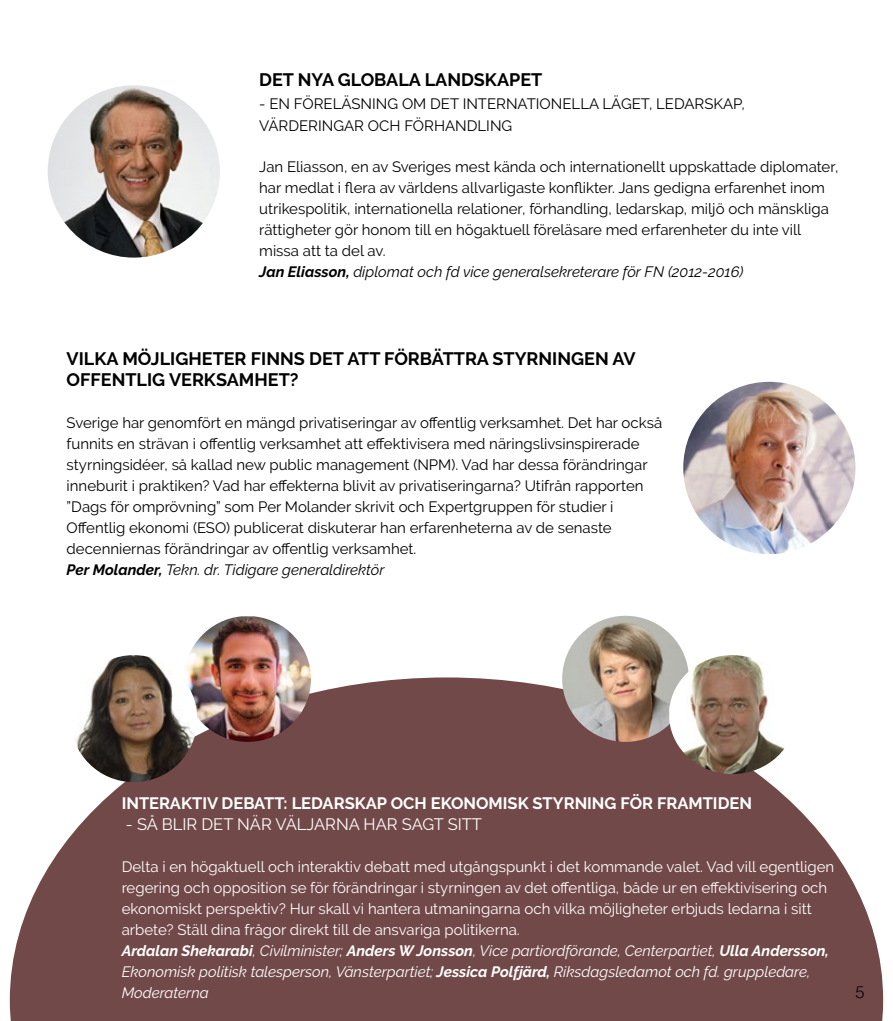
<style>
.page{position:relative;width:893px;height:1021px;background:#fff}
.page>*{position:absolute;margin:0;border:0;box-sizing:border-box;transform-origin:0 0}
.t1{font:700 18px/21px "Raleway";color:#000}
.t2{font:700 16.5px "Raleway";color:#fff}
.t3{font:16.5px "Raleway";color:#fff}
.t4{font:300 16.5px "Helvetica";color:#000}
.t5{font:15px/21px "Raleway";color:#000}
.t6{font:15px/21px "Raleway";color:#fff}
.s1{font-weight:700;font-style:italic}
.s2{font-style:italic}
</style>
<div class="page">
<svg style="left:10px;top:677px;width:873px;height:343px;background:#846060"></svg>
<img style="left:48px;top:85px;width:172px;height:172px;border-radius:86px">
<img style="left:683px;top:382px;width:172px;height:172px;border-radius:86px">
<img style="left:184px;top:616px;width:127px;height:126px">
<img style="left:562px;top:615px;width:127px;height:127px;border-radius:63px">
<img style="left:70px;top:655px;width:127px;height:127px;border-radius:63px">
<img style="left:669px;top:655px;width:127px;height:119px">
<p class="t1" style="left:259px;top:70px;width:285px">DET NYA GLOBALA LANDSKAPET</p>
<p class="t5" style="left:259px;top:92px;width:487px;line-height:22.5px">- EN FÖRELÄSNING OM DET INTERNATIONELLA LÄGET, LEDARSKAP,<br>VÄRDERINGAR OCH FÖRHANDLING</p>
<p class="t5" style="left:259px;top:156px;width:581px">Jan Eliasson, en av Sveriges mest kända och internationellt uppskattade diplomater, har medlat i flera av världens allvarligaste konflikter. Jans gedigna erfarenhet inom utrikespolitik, internationella relationer, förhandling, ledarskap, miljö och mänskliga rättigheter gör honom till en högaktuell föreläsare med erfarenheter du inte vill missa att ta del av.<br><span class="s1">Jan Eliasson,</span> <span class="s2">diplomat och fd vice generalsekreterare för FN (2012-2016)</span></p>
<p class="t1" style="left:67px;top:348px;width:571px">VILKA MÖJLIGHETER FINNS DET ATT FÖRBÄTTRA STYRNINGEN AV<br>OFFENTLIG VERKSAMHET?</p>
<p class="t5" style="left:67px;top:412px;width:597px">Sverige har genomfört en mängd privatiseringar av offentlig verksamhet. Det har också funnits en strävan i offentlig verksamhet att effektivisera med näringslivsinspirerade styrningsidéer, så kallad new public management (NPM). Vad har dessa förändringar inneburit i praktiken? Vad har effekterna blivit av privatiseringarna? Utifrån rapporten ”Dags för omprövning” som Per Molander skrivit och Expertgruppen för studier i Offentlig ekonomi (ESO) publicerat diskuterar han erfarenheterna av de senaste decenniernas förändringar av offentlig verksamhet.<br><span class="s1">Per Molander,</span> <span class="s2">Tekn. dr. Tidigare generaldirektör</span></p>
<p class="t2" style="left:122px;top:793px;width:632px">INTERAKTIV DEBATT: LEDARSKAP OCH EKONOMISK STYRNING FÖR FRAMTIDEN</p>
<p class="t3" style="left:126px;top:814px;width:358px">- SÅ BLIR DET NÄR VÄLJARNA HAR SAGT SITT</p>
<p class="t6" style="left:122px;top:855px;width:714px">Delta i en högaktuell och interaktiv debatt med utgångspunkt i det kommande valet. Vad vill egentligen regering och opposition se för förändringar i styrningen av det offentliga, både ur en effektivisering och ekonomiskt perspektiv? Hur skall vi hantera utmaningarna och vilka möjligheter erbjuds ledarna i sitt arbete? Ställ dina frågor direkt till de ansvariga politikerna.<br><span class="s1">Ardalan Shekarabi</span><span class="s2">, Civilminister;</span> <span class="s1">Anders W Jonsson</span><span class="s2">, Vice partiordförande, Centerpartiet,</span> <span class="s1">Ulla Andersson, </span><span class="s2">Ekonomisk politisk talesperson, Vänsterpartiet;</span> <span class="s1">Jessica Polfjärd,</span> <span class="s2">Riksdagsledamot och fd. gruppledare, Moderaterna</span></p>
<p class="t4" style="left:855px;top:978px;width:11px">5</p>
</div>
